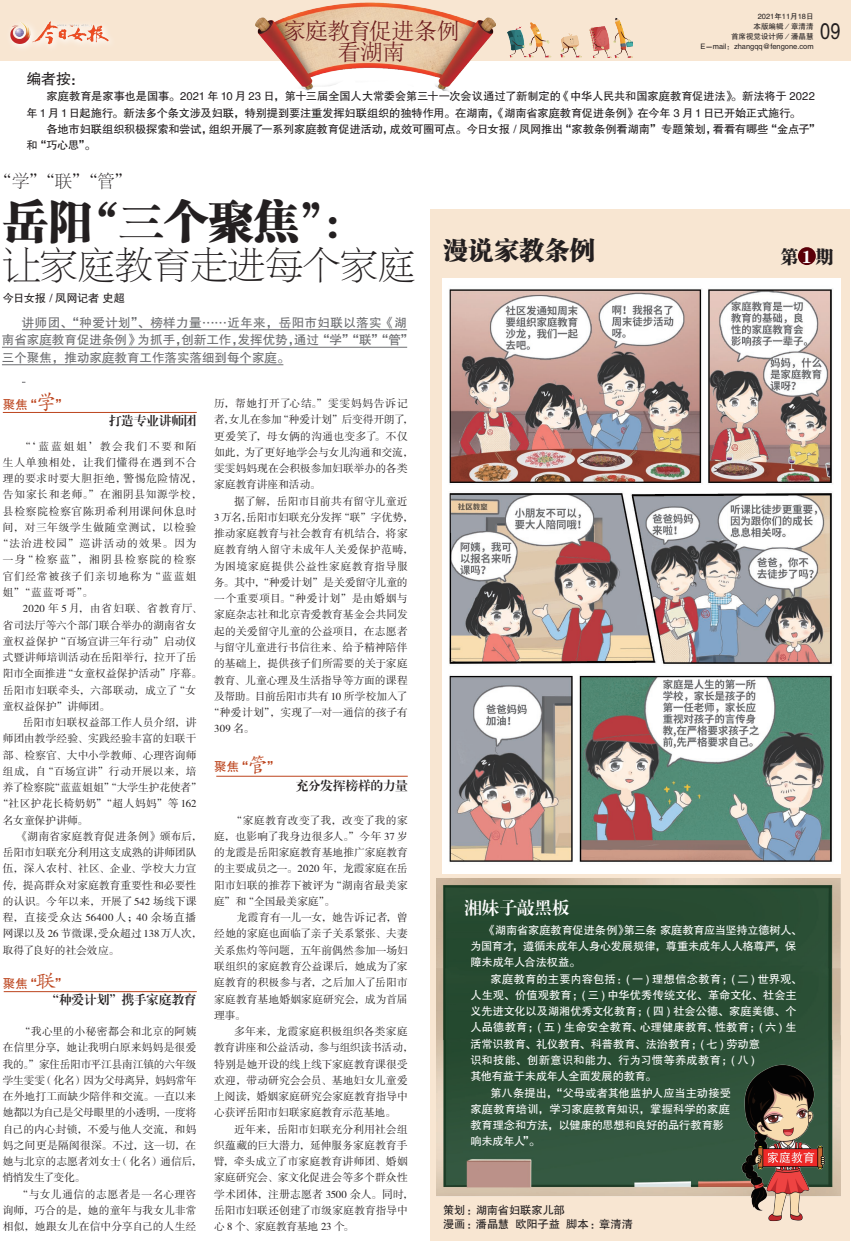
<style>
.page{position:relative;width:851px;height:1241px;background:#fff}
.page>*{position:absolute;margin:0;border:0;box-sizing:border-box;transform-origin:0 0}
.t1{font:45px "FZCSJW GB1 0";color:#231f20}
.t2{font:37.5px "FZBSJW GB1 0";color:#231f20}
.t3{font:25px "FZCSK GBK1 0";letter-spacing:.015em;color:#231f20}
.t4{font:23.12px/21px "Sim Sun";letter-spacing:-.045em;color:#6b1b1d;text-align:center}
.t5{font:22.62px "FZHTJW GB1 0";color:#231f20;scale:.8 1}
.t6{font:17.5px "FZSYJW GB1 0";color:#231f20}
.t7{font:17.5px "FZXBSJW GB1 0";letter-spacing:.005em;color:#fff}
.t8{font:17.5px "FZCSK GBK1 0";color:#231f20}
.t9{font:15px "FZHTJW GB1 0";color:#231f20}
.t10{font:12.5px/17.5px "FZHTJW GB1 0";color:#6c6d70}
.t11{font:12.5px "FZXBSJW GB1 0";letter-spacing:-.005em;color:#231f20}
.t12{font:12.5px "FZHTJW GB1 0";color:#bc441d}
.t13{font:11.25px/16.2px "FZHTJW GB1 0";letter-spacing:-.015em;color:#231f20}
.t14{font:11.25px "FZHTJW GB1 0";letter-spacing:-.005em;color:#fff}
.t15{font:11.25px "FZHTJW GB1 0";letter-spacing:.015em;color:#fff}
.t16{font:11.25px/16.2px "FZHTJW GB1 0";letter-spacing:-.025em;color:#fff}
.t17{font:11.25px "FZHTJW GB1 0";letter-spacing:.02em;color:#fff}
.t18{font:10.75px/16.2px "FZSSJW GB1 0";letter-spacing:.01em;color:#231f20;text-align:justify}
.t19{font:10.75px/16.2px "FZSSJW GB1 0";letter-spacing:-.01em;color:#231f20}
.t20{font:10.75px "FZSSJW GB1 0";letter-spacing:.065em;color:#231f20}
.t21{font:10.75px "FZSSJW GB1 0";letter-spacing:.06em;color:#231f20}
.t22{font:10.75px "FZSSJW GB1 0";letter-spacing:-.02em;color:#231f20}
.t23{font:10.75px "FZSSJW GB1 0";letter-spacing:.07em;color:#231f20}
.t24{font:10.75px "FZSSJW GB1 0";letter-spacing:.035em;color:#231f20}
.t25{font:10.75px "FZSSJW GB1 0";letter-spacing:.03em;color:#231f20}
.t26{font:10.75px "FZSSJW GB1 0";letter-spacing:.04em;color:#231f20}
.t27{font:10.75px "FZSSJW GB1 0";letter-spacing:.05em;color:#231f20}
.t28{font:10.75px "FZSSJW GB1 0";letter-spacing:.075em;color:#231f20}
.t29{font:10.75px "FZSSJW GB1 0";letter-spacing:.1em;color:#231f20}
.t30{font:10.75px "FZSSJW GB1 0";letter-spacing:.13em;color:#231f20}
.t31{font:10.75px "FZSSJW GB1 0";letter-spacing:.08em;color:#231f20}
.t32{font:10.75px "FZSSJW GB1 0";letter-spacing:.15em;color:#231f20}
.t33{font:7.5px/10px "FZHTJW GB1 0";color:#231f20;text-align:right}
.s1{color:#fff}
.s2{font-family:"FZKTK GBK1 0";font-size:20px}
.s3{font-family:"FZSSK GBK1 0"}
</style>
<div class="page">
<div style="left:0;top:0;width:850px;height:61px;background:#f8e6d2"></div>
<div style="left:430px;top:209px;width:420px;height:1031px;background:#f8e6d2"></div>
<img style="left:442px;top:279px;width:398px;height:594px">
<div style="left:797px;top:247px;width:18px;height:18px;background:#5b0009;border-radius:50%"></div>
<img style="left:436px;top:878px;width:404px;height:317px">
<img style="left:728px;top:1062px;width:106px;height:160px">
<hr style="left:22px;top:329px;width:385px;height:1px;background:#6c6d70">
<hr style="left:2px;top:347px;width:405px;height:1px;background:#6c6d70">
<hr style="left:2px;top:364px;width:281px;height:1px;background:#6c6d70">
<hr style="left:3px;top:412px;width:194px;height:1px;background:#bc441d">
<hr style="left:216px;top:775px;width:191px;height:1px;background:#bc441d">
<hr style="left:4px;top:991px;width:193px;height:1px;background:#bc441d">
<img style="left:255px;top:2px;width:240px;height:90px">
<svg style="left:14px;top:44px;width:12px;height:4px"></svg>
<img style="left:10px;top:22px;width:16px;height:22px">
<svg style="left:26px;top:24px;width:83px;height:23px"></svg>
<img style="left:32px;top:21px;width:26px;height:21px">
<img style="left:507px;top:18px;width:125px;height:40px">
<h3 class="t4" style="left:283px;top:21px;width:178px">家庭教育促进条例看湖南</h3>
<p class="t33" style="left:700px;top:11px;width:115px">2021年11月18日<br>本版编辑／章清清<br>首席视觉设计师／潘晶慧<br>E－mail：zhangqq@fengone.com</p>
<h3 class="t5" style="left:820px;top:19px;width:27px">09</h3>
<h3 class="t9" style="left:27px;top:70px;width:60px">编者按：</h3>
<p class="t13" style="left:27px;top:89px;width:789px;text-indent:20px">家庭教育是家事也是国事。2021 年 10 月 23 日，第十三届全国人大常委会第三十一次会议通过了新制定的《中华人民共和国家庭教育促进法》。新法将于 2022年 1 月 1 日起施行。新法多个条文涉及妇联，特别提到要注重发挥妇联组织的独特作用。在湖南，《湖南省家庭教育促进条例》在今年 3 月 1 日已开始正式施行。</p>
<p class="t13" style="left:27px;top:121px;width:795px;text-indent:20px">各地市妇联组织积极探索和尝试，组织开展了一系列家庭教育促进活动，成效可圈可点。今日女报 / 凤网推出“家教条例看湖南”专题策划，看看有哪些“金点子”和“巧心思”。</p>
<h3 class="t6" style="left:-5px;top:172px;width:139px">“学”“联”“管”</h3>
<h1 class="t1" style="left:3px;top:195px;width:365px">岳阳“三个聚焦”：</h1>
<h2 class="t2" style="left:3px;top:245px;width:414px">让家庭教育走进每个家庭</h2>
<h3 class="t3" style="left:443px;top:236px;width:153px">漫说家教条例</h3>
<h3 class="t8" style="left:780px;top:246px;width:54px">第<span class="s1">1</span>期</h3>
<p class="t13" style="left:3px;top:291px;width:124px">今日女报 / 凤网记者 史超</p>
<p class="t10" style="left:2px;top:314px;width:413px;text-indent:20px">讲师团、“种爱计划”、榜样力量……近年来，岳阳市妇联以落实《湖南省家庭教育促进条例》为抓手，创新工作，发挥优势，通过“学”“联”“管”三个聚焦，推动家庭教育工作落实落细到每个家庭。</p>
<p class="t12" style="left:3px;top:397px;width:67px">聚焦“<span class="s2">学</span>”</p>
<p class="t11" style="left:109px;top:413px;width:89px">打造专业讲师团</p>
<p class="t32" style="left:20px;top:440px;width:178px">“‘蓝蓝姐姐’教会我们不要和陌</p>
<p class="t21" style="left:3px;top:456px;width:195px">生人单独相处，让我们懂得在遇到不合</p>
<p class="t21" style="left:3px;top:473px;width:200px">理的要求时要大胆拒绝，警惕危险情况，</p>
<p class="t20" style="left:3px;top:489px;width:200px">告知家长和老师。”在湘阴县知源学校，</p>
<p class="t21" style="left:3px;top:505px;width:195px">县检察院检察官陈<span class="s3">玥</span>希利用课间休息时</p>
<p class="t28" style="left:3px;top:521px;width:195px">间，对三年级学生做随堂测试，以检验</p>
<p class="t29" style="left:-3px;top:538px;width:200px">“法治进校园”巡讲活动的效果。因为</p>
<p class="t30" style="left:3px;top:554px;width:195px">一身“检察蓝”，湘阴县检察院的检察</p>
<p class="t31" style="left:3px;top:570px;width:195px">官们经常被孩子们亲切地称为“蓝蓝姐</p>
<p class="t18" style="left:3px;top:584px;width:92px">姐”“蓝蓝哥哥”。</p>
<p class="t23" style="left:23px;top:603px;width:180px">2020 年 5 月，由省妇联、省教育厅、</p>
<p class="t18" style="left:3px;top:617px;width:195px">省司法厅等六个部门联合举办的湖南省女</p>
<p class="t18" style="left:3px;top:633px;width:195px">童权益保护“百场宣讲三年行动”启动仪</p>
<p class="t18" style="left:3px;top:649px;width:195px">式暨讲师培训活动在岳阳举行，拉开了岳</p>
<p class="t18" style="left:3px;top:666px;width:200px">阳市全面推进“女童权益保护活动”序幕。</p>
<p class="t24" style="left:3px;top:684px;width:195px">岳阳市妇联牵头，六部联动，成立了“女</p>
<p class="t18" style="left:3px;top:698px;width:108px">童权益保护”讲师团。</p>
<p class="t18" style="left:23px;top:714px;width:175px">岳阳市妇联权益部工作人员介绍，讲</p>
<p class="t18" style="left:3px;top:731px;width:195px">师团由教学经验、实践经验丰富的妇联干</p>
<p class="t18" style="left:3px;top:747px;width:195px">部、检察官、大中小学教师、心理咨询师</p>
<p class="t18" style="left:3px;top:763px;width:195px">组成，自“百场宣讲”行动开展以来，培</p>
<p class="t18" style="left:3px;top:779px;width:200px">养了检察院“蓝蓝姐姐”“大学生护花使者”</p>
<p class="t18" style="left:-3px;top:796px;width:200px">“社区护花长椅奶奶”“超人妈妈”等 162</p>
<p class="t18" style="left:3px;top:812px;width:87px">名女童保护讲师。</p>
<p class="t18" style="left:17px;top:828px;width:186px">《湖南省家庭教育促进条例》颁布后，</p>
<p class="t18" style="left:3px;top:844px;width:195px">岳阳市妇联充分利用这支成熟的讲师团队</p>
<p class="t25" style="left:3px;top:863px;width:195px">伍，深入农村、社区、企业、学校大力宣</p>
<p class="t18" style="left:3px;top:877px;width:195px">传，提高群众对家庭教育重要性和必要性</p>
<p class="t18" style="left:3px;top:893px;width:195px">的认识。今年以来，开展了 542 场线下课</p>
<p class="t20" style="left:3px;top:911px;width:195px">程，直接受众达 56400 人；40 余场直播</p>
<p class="t18" style="left:3px;top:926px;width:200px">网课以及 26 节微课，受众超过 138万人次，</p>
<p class="t19" style="left:3px;top:942px;width:118px">取得了良好的社会效应。</p>
<p class="t12" style="left:3px;top:976px;width:66px">聚焦“<span class="s2">联</span>”</p>
<p class="t11" style="left:46px;top:992px;width:151px">“种爱计划”携手家庭教育</p>
<p class="t19" style="left:3px;top:1023px;width:200px;text-indent:17px">“我心里的小秘密都会和北京的阿姨在信里分享，她让我明白原来妈妈是很爱我的。”家住岳阳市平江县南江镇的六年级学生雯雯（化名）因为父母离异，妈妈常年在外地打工而缺少陪伴和交流。一直以来她都以为自己是父母眼里的小透明，一度将自己的内心封锁，不爱与他人交流，和妈妈之间更是隔阂很深。不过，这一切，在她与北京的志愿者刘女士（化名）通信后，悄悄发生了变化。</p>
<p class="t18" style="left:3px;top:1186px;width:195px;text-indent:15px">“与女儿通信的志愿者是一名心理咨询师，巧合的是，她的童年与我女儿非常相似，她跟女儿在信中分享自己的人生经</p>
<p class="t18" style="left:214px;top:396px;width:200px;text-align:left">历，帮她打开了心结。”雯雯妈妈告诉记者，女儿在参加“种爱计划”后变得开朗了，更爱笑了，母女俩的沟通也变多了。不仅如此，为了更好地学会与女儿沟通和交流，雯雯妈妈现在会积极参加妇联举办的各类家庭教育讲座和活动。</p>
<p class="t18" style="left:234px;top:493px;width:175px">据了解，岳阳市目前共有留守儿童近</p>
<p class="t19" style="left:214px;top:509px;width:200px">3 万名，岳阳市妇联充分发挥“联”字优势，</p>
<p class="t18" style="left:214px;top:526px;width:195px">推动家庭教育与社会教育有机结合，将家</p>
<p class="t26" style="left:214px;top:544px;width:200px">庭教育纳入留守未成年人关爱保护范畴，</p>
<p class="t20" style="left:214px;top:560px;width:195px">为困境家庭提供公益性家庭教育指导服</p>
<p class="t19" style="left:214px;top:574px;width:195px">务。其中，“种爱计划”是关爱留守儿童的</p>
<p class="t27" style="left:214px;top:593px;width:195px">一个重要项目。“种爱计划”是由婚姻与</p>
<p class="t18" style="left:214px;top:607px;width:195px">家庭杂志社和北京青爱教育基金会共同发</p>
<p class="t18" style="left:214px;top:623px;width:195px">起的关爱留守儿童的公益项目，在志愿者</p>
<p class="t18" style="left:214px;top:639px;width:195px">与留守儿童进行书信往来、给予精神陪伴</p>
<p class="t18" style="left:214px;top:656px;width:195px">的基础上，提供孩子们所需要的关于家庭</p>
<p class="t18" style="left:214px;top:672px;width:195px">教育、儿童心理及生活指导等方面的课程</p>
<p class="t22" style="left:214px;top:690px;width:195px">及帮助。目前岳阳市共有 10 所学校加入了</p>
<p class="t18" style="left:209px;top:704px;width:200px">“种爱计划”，实现了一对一通信的孩子有</p>
<p class="t18" style="left:214px;top:721px;width:41px">309 名。</p>
<p class="t12" style="left:214px;top:760px;width:67px">聚焦“<span class="s2">管</span>”</p>
<p class="t11" style="left:296px;top:778px;width:113px">充分发挥榜样的力量</p>
<p class="t18" style="left:214px;top:812px;width:195px;text-indent:17px">“家庭教育改变了我，改变了我的家庭，也影响了我身边很多人。”今年 37 岁的龙霞是岳阳家庭教育基地推广家庭教育的主要成员之一。2020 年，龙霞家庭在岳阳市妇联的推荐下被评为“湖南省最美家庭”和“全国最美家庭”。</p>
<p class="t18" style="left:214px;top:909px;width:195px;text-indent:23px">龙霞育有一儿一女，她告诉记者，曾经她的家庭也面临了亲子关系紧张、夫妻关系焦灼等问题，五年前偶然参加一场妇联组织的家庭教育公益课后，她成为了家庭教育的积极参与者，之后加入了岳阳市家庭教育基地婚姻家庭研究会，成为首届理事。</p>
<p class="t18" style="left:214px;top:1023px;width:200px;text-align:left;text-indent:20px">多年来，龙霞家庭积极组织各类家庭教育讲座和公益活动，参与组织读书活动，特别是她开设的线上线下家庭教育课很受欢迎，带动研究会会员、基地妇女儿童爱上阅读，婚姻家庭研究会家庭教育指导中心获评岳阳市妇联家庭教育示范基地。</p>
<p class="t18" style="left:214px;top:1121px;width:200px;text-align:left;text-indent:20px">近年来，岳阳市妇联充分利用社会组织蕴藏的巨大潜力，延伸服务家庭教育手臂，牵头成立了市家庭教育讲师团、婚姻家庭研究会、家文化促进会等多个群众性学术团体，注册志愿者 3500 余人。同时，岳阳市妇联还创建了市级家庭教育指导中心 8 个、家庭教育基地 23 个。</p>
<h3 class="t7" style="left:464px;top:897px;width:107px">湘妹子敲黑板</h3>
<p class="t16" style="left:470px;top:922px;width:333px;text-indent:14px">《湖南省家庭教育促进条例》第三条 家庭教育应当坚持立德树人、为国育才，遵循未成年人身心发展规律，尊重未成年人人格尊严，保障未成年人合法权益。</p>
<p class="t15" style="left:490px;top:972px;width:313px">家庭教育的主要内容包括：( 一 ) 理想信念教育；( 二 ) 世界观、</p>
<p class="t14" style="left:470px;top:988px;width:327px">人生观、价值观教育；( 三 ) 中华优秀传统文化、革命文化、社会主</p>
<p class="t14" style="left:470px;top:1004px;width:327px">义先进文化以及湖湘优秀文化教育；( 四 ) 社会公德、家庭美德、个</p>
<p class="t15" style="left:470px;top:1021px;width:327px">人品德教育；( 五 ) 生命安全教育、心理健康教育、性教育；( 六 ) 生</p>
<p class="t14" style="left:470px;top:1037px;width:291px">活常识教育、礼仪教育、科普教育、法治教育；( 七 ) 劳动意</p>
<p class="t17" style="left:470px;top:1053px;width:286px">识和技能、创新意识和能力、行为习惯等养成教育；( 八 )</p>
<p class="t14" style="left:470px;top:1069px;width:188px">其他有益于未成年人全面发展的教育。</p>
<p class="t14" style="left:490px;top:1086px;width:242px">第八条提出，“父母或者其他监护人应当主动接受</p>
<p class="t15" style="left:470px;top:1102px;width:261px">家庭教育培训，学习家庭教育知识，掌握科学的家庭</p>
<p class="t14" style="left:470px;top:1118px;width:255px">教育理念和方法，以健康的思想和良好的品行教育影</p>
<p class="t14" style="left:470px;top:1134px;width:71px">响未成年人”。</p>
<p class="t13" style="left:443px;top:1203px;width:191px;line-height:13.8px">策划：湖南省妇联家儿部<br>漫画：潘晶慧 欧阳子益 脚本：章清清</p>
</div>
